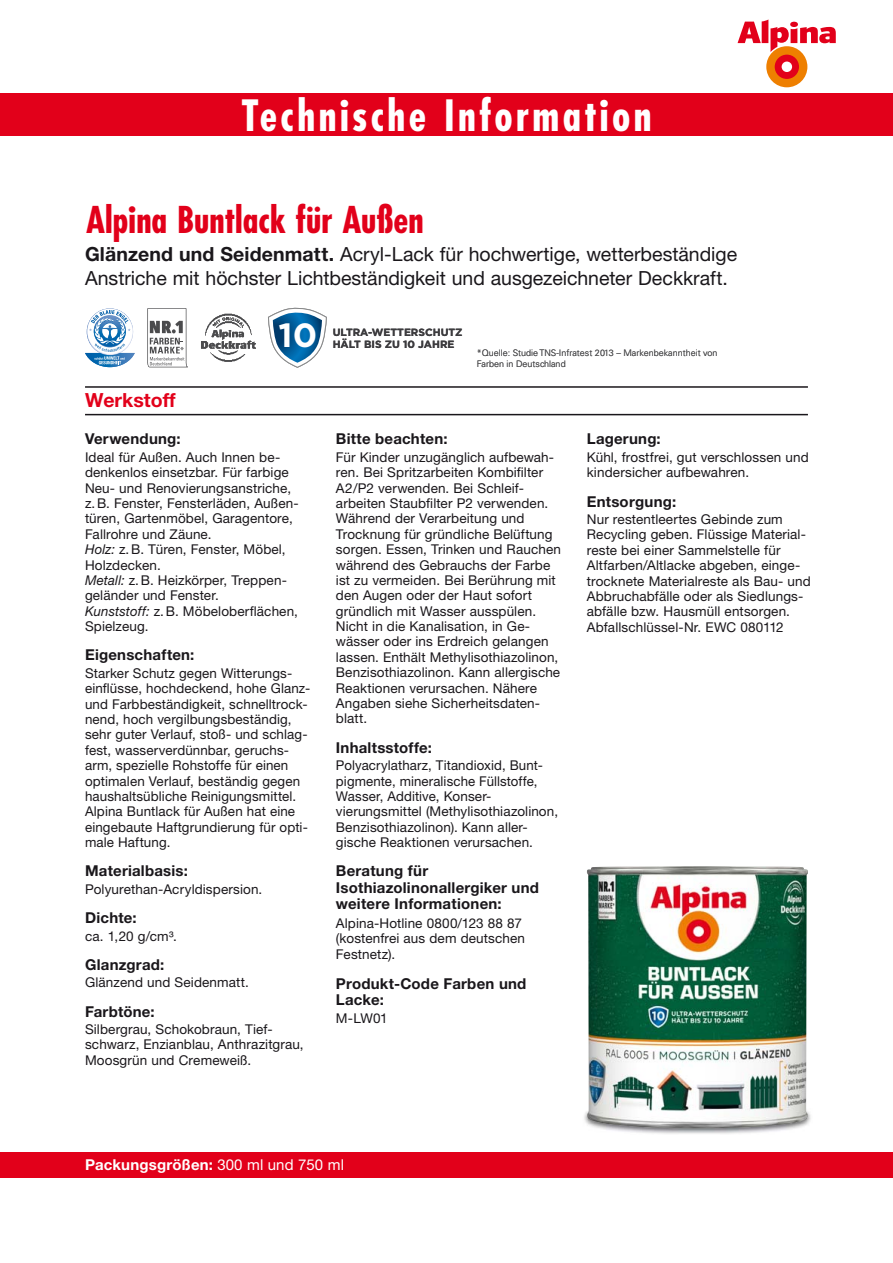
<style>
.page{position:relative;width:893px;height:1263px;background:#fff}
.page>*{position:absolute;margin:0;border:0;box-sizing:border-box;transform-origin:0 0}
.t1{font:700 condensed 42px "Futura LT";letter-spacing:.075em;color:#fff}
.t2{font:700 condensed 36px "Futura LT";color:#e2001a}
.t3{font:700 33.6px "Gotham";color:#fff}
.t4{font:19.5px/24px "Helvetica Neue LT Std";color:#1a171b}
.t5{font:700 19.5px "Helvetica Neue LT Std";color:#e2001a}
.t6{font:700 15px/16.5px "Helvetica Neue LT Std";letter-spacing:.015em;color:#1a171b}
.t7{font:700 15px/16.5px "Helvetica Neue LT";letter-spacing:.015em;color:#1a171b}
.t8{font:700 15px "Helvetica Neue LT Std";letter-spacing:.01em;color:#fff}
.t9{font:13.5px/15.5px "Helvetica Neue LT Std";letter-spacing:.01em;color:#1a171b}
.t10{font:13.5px/15.5px "Helvetica Neue LT";letter-spacing:.01em;color:#1a171b}
.t11{font:700 10.5px/11.4px "Gotham";color:#3d3c3f}
.t12{font:300 9px/10.8px "Univers LT Std";color:#4b4b4d}
.s1{font-weight:700}
.s2{font-style:italic}
.s3{font-family:"Helvetica Neue LT Std"}
.s4{font-weight:400}
</style>
<div class="page">
<div style="left:0;top:1152px;width:893px;height:26px;background:#e2001a"></div>
<div style="left:0;top:94px;width:893px;height:42px;background:#e2001a"></div>
<hr style="left:85px;top:414px;width:723px;height:1px;background:#1a171b">
<hr style="left:85px;top:386px;width:723px;height:2px;background:#1a171b">
<div style="left:766px;top:46px;width:41px;height:41px;background:#ee7f00;border-radius:50%"></div>
<div style="left:775px;top:55px;width:24px;height:24px;background:#e2001a;border-radius:50%"></div>
<div style="left:782px;top:62px;width:10px;height:10px;background:#fff;border-radius:50%"></div>
<svg style="left:738px;top:19px;width:98px;height:33px"></svg>
<img style="left:584px;top:1112px;width:227px;height:22px">
<img style="left:587px;top:866px;width:221px;height:262px">
<img style="left:201px;top:313px;width:55px;height:49px">
<svg style="left:85px;top:310px;width:50px;height:57px"></svg>
<svg style="left:148px;top:308px;width:40px;height:59px"></svg>
<svg style="left:268px;top:307px;width:59px;height:61px"></svg>
<h1 class="t1" style="left:241px;top:96px;width:412px">Technische Information</h1>
<h2 class="t2" style="left:86px;top:202px;width:339px">Alpina Buntlack für Außen</h2>
<h3 class="t4" style="left:85px;top:244px;width:654px"><span class="s1">Glänzend und Seidenmatt.</span> Acryl-Lack für hochwertige, wetterbeständige<br>Anstriche mit höchster Lichtbeständigkeit und ausgezeichneter Deckkraft.</h3>
<h3 class="t5" style="left:85px;top:393px;width:92px">Werkstoff</h3>
<h3 class="t3" style="left:278px;top:323px;width:40px">10</h3>
<p class="t11" style="left:333px;top:328px;width:131px">ULTRA-WETTERSCHUTZ<br>HÄLT BIS ZU 10 JAHRE</p>
<p class="t12" style="left:477px;top:348px;width:242px">*Quelle: Studie TNS-Infratest 2013 – Markenbekanntheit von<br>Farben in Deutschland</p>
<p class="t6" style="left:85px;top:432px;width:97px">Verwendung:</p>
<p class="t9" style="left:85px;top:451px;width:215px">Ideal für Außen. Auch Innen be&shy;denken los einsetzbar. Für farbige<br>Neu- und Renovierungsanstriche, z. B. Fenster, Fensterläden, Außen&shy;türen, Gartenmöbel, Garagentore,<br>Fallrohre und Zäune.<br><span class="s2">Holz:</span> z. B. Türen, Fenster, Möbel,<br>Holzdecken.<br><span class="s2">Metall:</span> z. B. Heizkörper, Treppen&shy;geländer und Fenster.<br><span class="s2">Kunststoff:</span> z. B. Möbeloberflächen,<br>Spielzeug.</p>
<p class="t6" style="left:85px;top:648px;width:111px">Eigenschaften:</p>
<p class="t9" style="left:85px;top:667px;width:227px">Starker Schutz gegen Witterungs&shy;einflüsse, hochdeckend, hohe Glanz&shy;und Farbbeständigkeit, schnelltrock&shy;nend, hoch vergilbungsbeständig, sehr guter Verlauf, stoß- und schlag&shy;fest, wasserverdünnbar, geruchs&shy;arm, spezielle Rohstoffe für einen optimalen Verlauf, beständig gegen haushaltsübliche Reinigungs mittel.<br>Alpina Buntlack für Außen hat eine eingebaute Haftgrundierung für opti&shy;male Haftung.</p>
<p class="t6" style="left:85px;top:864px;width:104px">Materialbasis:</p>
<p class="t9" style="left:85px;top:883px;width:179px">Polyurethan-Acryldispersion.</p>
<p class="t6" style="left:85px;top:911px;width:53px">Dichte:</p>
<p class="t9" style="left:85px;top:929px;width:93px">ca. 1,20 g/cm³.</p>
<p class="t6" style="left:85px;top:958px;width:81px">Glanzgrad:</p>
<p class="t9" style="left:85px;top:976px;width:165px">Glänzend und Seidenmatt.</p>
<p class="t6" style="left:85px;top:1004px;width:71px">Farbtöne:</p>
<p class="t9" style="left:85px;top:1023px;width:220px">Silbergrau, Schokobraun, Tief&shy;schwarz, Enzianblau, Anthrazitgrau,<br>Moosgrün und Cremeweiß.</p>
<p class="t6" style="left:336px;top:432px;width:113px">Bitte beachten:</p>
<p class="t9" style="left:336px;top:451px;width:227px">Für Kinder unzugänglich aufbewah&shy;ren. Bei Spritzarbeiten Kombifilter A2/P2 verwenden. Bei Schleif&shy;arbeiten Staubfilter P2 verwenden.<br>Während der Verarbeitung und Trocknung für gründliche Belüftung sorgen. Essen, Trinken und Rauchen während des Gebrauchs der Farbe ist zu vermeiden. Bei Berührung mit den Augen oder der Haut sofort gründlich mit Wasser ausspülen.<br>Nicht in die Kanalisation, in Ge&shy;wässer oder ins Erdreich gelangen</p>
<p class="t10" style="left:336px;top:651px;width:226px"><span class="s3">lassen.</span> Enthält Methyl iso thia zolinon,<br>Benzisothiazolinon. Kann allergische<br>Reaktionen verursachen. Nähere<br>Angaben siehe Sicherheits daten&shy;blatt.</p>
<p class="t6" style="left:336px;top:740px;width:98px">Inhaltsstoffe:</p>
<p class="t9" style="left:336px;top:759px;width:224px">Polyacrylatharz, Titandioxid, Bunt&shy;pigmente, mineralische Füllstoffe, Wasser, Additive, Konser&shy;vierungsmittel (Methyl iso thiazolinon, Benzisothiazolinon). Kann aller&shy;gische Reaktionen verursachen.</p>
<p class="t7" style="left:336px;top:864px;width:205px">Beratung für<br>Isothiazolinonallergiker und weitere Informationen:</p>
<p class="t10" style="left:336px;top:917px;width:191px">Alpina-Hotline 0800/123 88 87 (kostenfrei aus dem deutschen<br>Festnetz).</p>
<p class="t6" style="left:336px;top:977px;width:192px">Produkt-Code Farben und<br>Lacke:</p>
<p class="t9" style="left:336px;top:1012px;width:53px">M-LW01</p>
<p class="t6" style="left:587px;top:432px;width:75px">Lagerung:</p>
<p class="t9" style="left:587px;top:451px;width:223px">Kühl, frostfrei, gut verschlossen und kindersicher aufbewahren.</p>
<p class="t6" style="left:587px;top:494px;width:91px">Entsorgung:</p>
<p class="t10" style="left:587px;top:513px;width:225px">Nur restentleertes Gebinde zum Recycling geben. Flüssige Material&shy;reste bei einer Sammelstelle für Altfarben/Altlacke abgeben, einge&shy;trocknete Material reste als Bau- und Abbruchabfälle oder als Siedlungs&shy;abfälle bzw. Hausmüll entsorgen.</p>
<p class="t9" style="left:587px;top:621px;width:198px">Abfallschlüssel-Nr. EWC 080112</p>
<p class="t8" style="left:85px;top:1159px;width:260px">Packungsgrößen: <span class="s4">300 ml und 750 ml</span></p>
</div>
